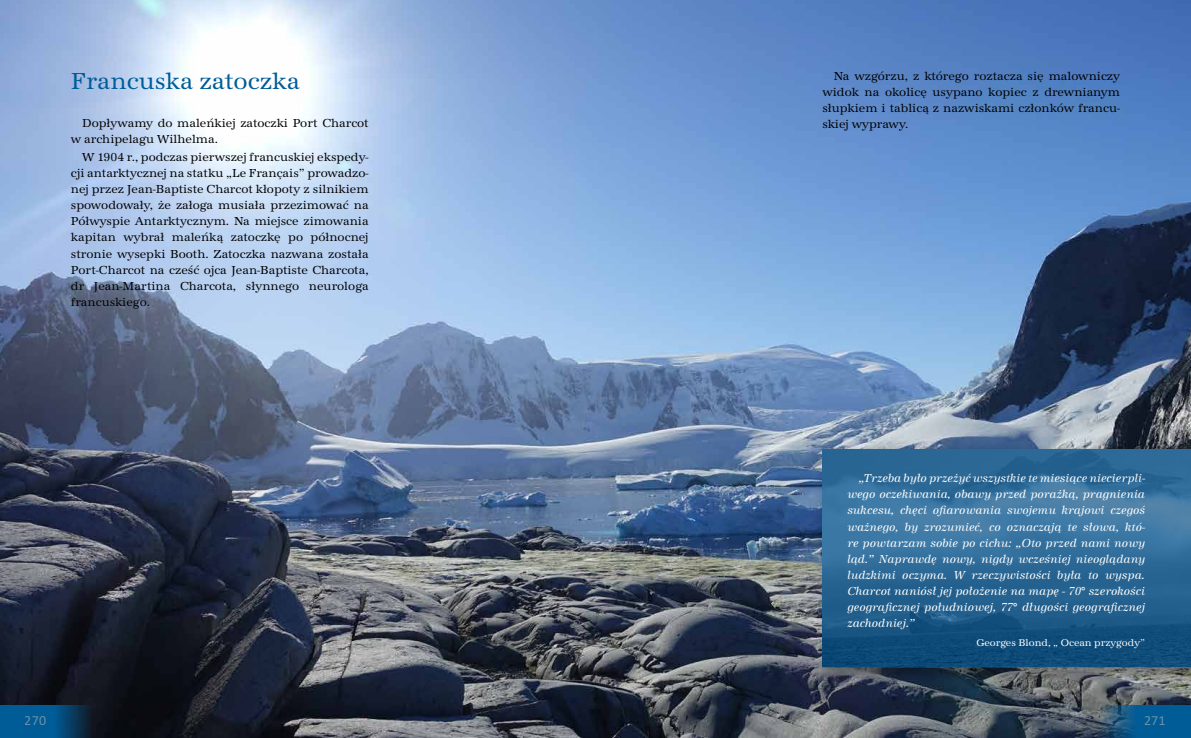
<style>
.page{position:relative;width:1191px;height:738px;background:#fff}
.page>*{position:absolute;margin:0;border:0;box-sizing:border-box;transform-origin:0 0}
.t1{font:24px "URW Antiqua TOT";color:#005c97}
.t2{font:14px "Calibri";color:#b3b2b2}
.t3{font:12px/16px "URW Antiqua TOT";color:#000;text-align:justify}
.t4{font:italic 12px/16px "URW Antiqua TOT";color:#fff;text-align:justify}
.t5{font:10px "URW Antiqua TOT";color:#fff}
.s1{font-family:"URW Grotesk TOT";font-style:normal}
</style>
<div class="page">
<img style="left:0;top:0;width:1191px;height:737px">
<div style="left:815px;top:443px;width:376px;height:241px;background:#000;opacity:.4"></div>
<img style="left:822px;top:449px;width:369px;height:217px">
<svg style="left:1098px;top:704px;width:93px;height:33px;fill:#005c97"></svg>
<svg style="left:0;top:704px;width:92px;height:33px;fill:#005c97"></svg>
<h1 class="t1" style="left:71px;top:67px;width:231px">Francuska zatoczka</h1>
<p class="t3" style="left:71px;top:115px;width:299px;text-indent:11px">Dopływamy do maleńkiej zatoczki Port Charcot w archipelagu Wilhelma.</p>
<p class="t3" style="left:71px;top:149px;width:299px;text-indent:11px">W 1904 r., podczas pierwszej francuskiej ekspedy&shy;cji antarktycznej na statku „Le Français” prowadzo&shy;nej przez Jean-Baptiste Charcot kłopoty z silnikiem spowodowały, że załoga musiała przezimować na Półwyspie Antarktycznym. Na miejsce zimowania kapitan wybrał maleńką zatoczkę po północnej stronie wysepki Booth. Zatoczka nazwana została Port-Charcot na cześć ojca Jean-Baptiste Charcota, dr Jean-Martina Charcota, słynnego neurologa francuskiego.</p>
<p class="t3" style="left:822px;top:68px;width:299px;text-indent:11px">Na wzgórzu, z którego roztacza się malowniczy widok na okolicę usypano kopiec z drewnianym słupkiem i tablicą z nazwiskami członków francu&shy;skiej wyprawy.</p>
<p class="t4" style="left:847px;top:470px;width:299px;text-indent:11px">„Trzeba było przeżyć wszystkie te miesiące niecierpli&shy;wego oczekiwania, obawy przed porażką, pragnienia sukcesu, chęci ofiarowania swojemu krajowi czegoś ważnego, by zrozumieć, co oznaczają te słowa, któ&shy;re powtarzam sobie po cichu: „Oto przed nami nowy ląd.” Naprawdę nowy, nigdy wcześniej nieoglądany ludzkimi oczyma. W rzeczywistości była to wyspa.<br>Charcot naniósł jej położenie na mapę - 70<span class="s1">°</span> szerokości geograficznej południowej, 77<span class="s1">°</span> długości geograficznej zachodniej.”</p>
<p class="t5" style="left:976px;top:636px;width:170px">Georges Blond, „ Ocean przygody”</p>
<p class="t2" style="left:25px;top:709px;width:23px">270</p>
<p class="t2" style="left:1144px;top:709px;width:23px">271</p>
</div>
